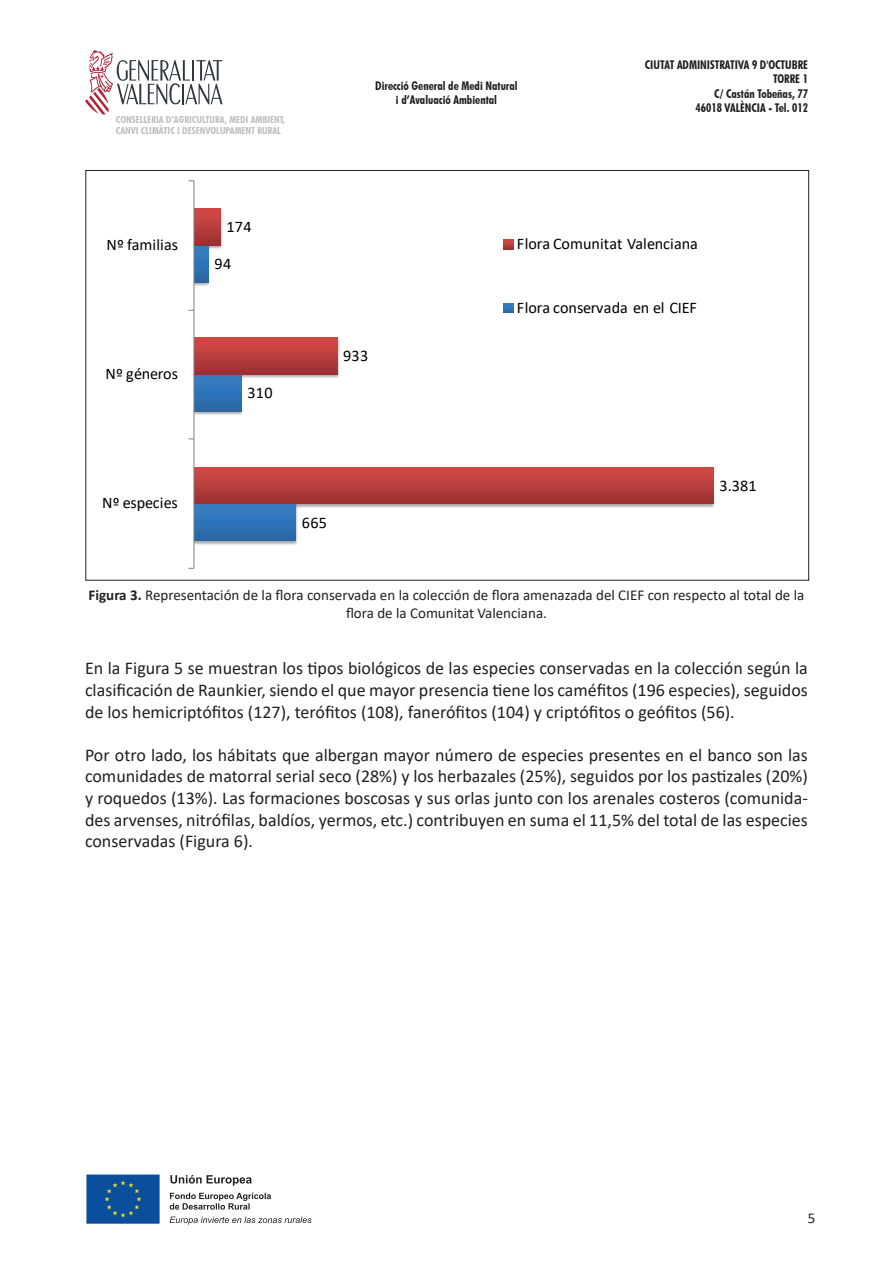
<style>
.page{position:relative;width:893px;height:1263px;background:#fff}
.page>*{position:absolute;margin:0;border:0;box-sizing:border-box;transform-origin:0 0}
.t1{font:18px/21.6px "Calibri";color:#231f20;text-align:justify}
.t2{font:16.2px "Calibri";color:#000001}
.t3{font:15px/18px "Calibri";color:#231f20;text-align:center}
.t4{font:700 condensed 12px/14.4px "Futura BT";color:#231f20;text-align:center}
.t5{font:700 condensed 9.6px/11.6px "Futura BT";color:#bfc0bc;scale:1.06 1}
.s1{font-weight:700}
</style>
<div class="page">
<svg style="left:85px;top:50px;width:138px;height:64px"></svg>
<img style="left:86px;top:1174px;width:74px;height:50px">
<svg style="left:170px;top:1175px;width:82px;height:11px"></svg>
<svg style="left:170px;top:1193px;width:101px;height:17px"></svg>
<svg style="left:170px;top:1216px;width:142px;height:9px"></svg>
<img style="left:195px;top:510px;width:103px;height:35px">
<img style="left:195px;top:381px;width:48px;height:34px">
<img style="left:195px;top:251px;width:15px;height:35px">
<img style="left:296px;top:467px;width:419px;height:43px">
<img style="left:195px;top:337px;width:145px;height:44px">
<img style="left:208px;top:210px;width:15px;height:41px">
<svg style="left:195px;top:504px;width:101px;height:37px;background:#2f73b5"></svg>
<svg style="left:195px;top:375px;width:46px;height:37px;background:#2f72b4"></svg>
<svg style="left:195px;top:245px;width:13px;height:37px"></svg>
<svg style="left:195px;top:467px;width:518px;height:37px;background:#b73d3c"></svg>
<svg style="left:195px;top:338px;width:143px;height:37px;background:#b73d3c"></svg>
<svg style="left:195px;top:208px;width:26px;height:37px"></svg>
<hr style="left:194px;top:181px;width:1px;height:387px;background:#7c7f80">
<svg style="left:504px;top:240px;width:9px;height:9px"></svg>
<svg style="left:504px;top:304px;width:9px;height:9px"></svg>
<p class="t5" style="left:116px;top:113px;width:161px">CONSELLERIA D’AGRICULTURA, MEDI AMBIENT,<br>CANVI CLIMÀTIC I DESENVOLUPAMENT RURAL</p>
<p class="t2" style="left:226px;top:215px;width:27px">174</p>
<p class="t4" style="left:375px;top:78px;width:144px">Direcció General de Medi Natural i d’Avaluació Ambiental</p>
<p class="t4" style="left:645px;top:57px;width:165px;text-align:right">CIUTAT ADMINISTRATIVA 9 D'OCTUBRE<br>TORRE 1<br>C/ Castán Tobeñas, 77<br>46018 VALÈNCIA - Tel. 012</p>
<p class="t2" style="left:106px;top:233px;width:73px">Nº familias</p>
<p class="t2" style="left:517px;top:232px;width:182px">Flora Comunitat Valenciana</p>
<p class="t2" style="left:215px;top:252px;width:18px">94</p>
<p class="t2" style="left:106px;top:362px;width:74px">Nº géneros</p>
<p class="t2" style="left:247px;top:382px;width:27px">310</p>
<p class="t2" style="left:343px;top:345px;width:27px">933</p>
<p class="t2" style="left:102px;top:492px;width:77px">Nº especies</p>
<p class="t2" style="left:302px;top:511px;width:27px">665</p>
<p class="t2" style="left:517px;top:296px;width:181px">Flora conservada en el CIEF</p>
<p class="t2" style="left:719px;top:474px;width:39px">3.381</p>
<p class="t3" style="left:89px;top:587px;width:717px"><span class="s1">Figura 3.</span> Representación de la flora conservada en la colección de flora amenazada del CIEF con respecto al total de la flora de la Comunitat Valenciana.</p>
<p class="t1" style="left:85px;top:658px;width:724px">En la Figura 5 se muestran los tipos biológicos de las especies conservadas en la colección según la clasificación de Raunkier, siendo el que mayor presencia tiene los caméfitos (196 especies), seguidos de los hemicriptófitos (127), terófitos (108), fanerófitos (104) y criptófitos o geófitos (56).</p>
<p class="t1" style="left:85px;top:745px;width:724px">Por otro lado, los hábitats que albergan mayor número de especies presentes en el banco son las comunidades de matorral serial seco (28%) y los herbazales (25%), seguidos por los pastizales (20%) y roquedos (13%). Las formaciones boscosas y sus orlas junto con los arenales costeros (comunida&shy;des arvenses, nitrófilas, baldíos, yermos, etc.) contribuyen en suma el 11,5% del total de las especies conservadas (Figura 6).</p>
<p class="t3" style="left:808px;top:1210px;width:9px">5</p>
</div>
